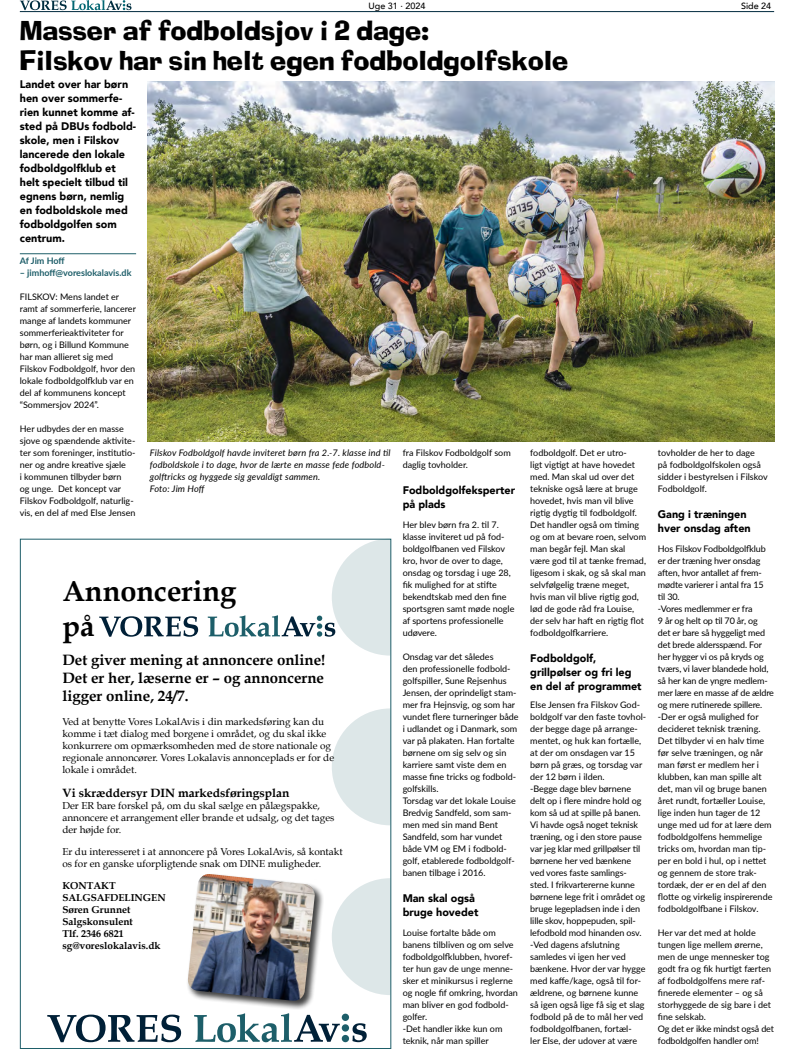
<style>
.page{position:relative;width:794px;height:1049px;background:#fff}
.page>*{position:absolute;margin:0;border:0;box-sizing:border-box;transform-origin:0 0}
.t1{font:700 29px/34.8px "Book Antiqua";color:#000}
.t2{font:26px/30px "Ad Lib";color:#000}
.t3{font:700 15px/18px "Book Antiqua";color:#000;text-align:justify}
.t4{font:700 12px "Book Antiqua";color:#000}
.t5{font:900 11px/14px "Avenir";color:#000}
.t6{font:10px/12px "Book Antiqua";color:#000}
.t7{font:700 10px/12px "Book Antiqua";color:#000}
.t8{font:9px/12px "Lato";color:#000}
.t9{font:italic 9px/12px "Lato";letter-spacing:.015em;color:#000}
.t10{font:700 9px "Lato";color:#1e5e69}
.t11{font:500 9px "Avenir";color:#000}
</style>
<div class="page">
<svg style="left:20px;top:0;width:111px;height:10px"></svg>
<hr style="left:20px;top:11px;width:754px;height:1px;background:#002a3e">
<svg style="left:332px;top:878px;width:60px;height:117px"></svg>
<svg style="left:332px;top:708px;width:60px;height:117px"></svg>
<svg style="left:47px;top:1014px;width:134px;height:28px"></svg>
<svg style="left:194px;top:1013px;width:173px;height:29px"></svg>
<svg style="left:99px;top:616px;width:99px;height:21px"></svg>
<svg style="left:208px;top:539px;width:184px;height:116px"></svg>
<div style="left:186px;top:872px;width:138px;height:138px;background:#000;opacity:.75"></div>
<img style="left:187px;top:874px;width:128px;height:127px">
<hr style="left:20px;top:253px;width:116px;height:1px;background:#1e5e69">
<img style="left:147px;top:82px;width:627px;height:360px">
<p class="t11" style="left:368px;top:-2px;width:58px">Uge 31 · 2024</p>
<p class="t11" style="left:741px;top:-2px;width:32px">Side 24</p>
<h2 class="t2" style="left:20px;top:16px;width:550px">Masser af fodboldsjov i 2 dage:<br>Filskov har sin helt egen fodboldgolfskole</h2>
<p class="t5" style="left:20px;top:76px;width:118px">Landet over har børn hen over sommerfe&shy;rien kunnet komme af&shy;sted på DBUs fodbold&shy;skole, men i Filskov lancerede den lokale fodboldgolfklub et helt specielt tilbud til egnens børn, nemlig en fodboldskole med fodboldgolfen som centrum.</p>
<p class="t10" style="left:20px;top:254px;width:46px">Af Jim Hoff</p>
<p class="t10" style="left:20px;top:266px;width:113px">– jimhoff@voreslokalavis.dk</p>
<p class="t8" style="left:20px;top:290px;width:118px">FILSKOV: Mens landet er ramt af sommerferie, lancerer mange af landets kommuner sommerferieaktiviteter for børn, og i Billund Kommune har man allieret sig med<br>Filskov Fodboldgolf, hvor den lokale fodboldgolfklub var en del af kommunens koncept “Sommersjov 2024”.</p>
<p class="t8" style="left:20px;top:422px;width:117px">Her udbydes der en masse sjove og spændende aktivite&shy;ter som foreninger, institutio&shy;ner og andre kreative sjæle<br>i kommunen tilbyder børn<br>og unge. Det koncept var<br>Filskov Fodboldgolf, naturlig&shy;vis, en del af med Else Jensen</p>
<p class="t9" style="left:150px;top:446px;width:242px">Filskov Fodboldgolf havde inviteret børn fra 2.-7. klasse ind til fodboldskole i to dage, hvor de lærte en masse fede fodbold&shy;golftricks og hyggede sig gevaldigt sammen.<br>Foto: Jim Hoff</p>
<h1 class="t1" style="left:62px;top:574px;width:176px">Annoncering på</h1>
<h3 class="t3" style="left:62px;top:651px;width:264px">Det giver mening at annoncere online!<br>Det er her, læserne er – og annoncerne ligger online, 24/7.</h3>
<p class="t6" style="left:62px;top:715px;width:273px">Ved at benytte Vores LokalAvis i din markedsføring kan du komme i tæt dialog med borgene i området, og du skal ikke konkurrere om opmærksomheden med de store nationale og regionale annoncører. Vores Lokalavis annonceplads er for de lokale i området.</p>
<h3 class="t4" style="left:62px;top:786px;width:228px">Vi skræddersyr DIN markedsføringsplan</h3>
<p class="t6" style="left:62px;top:800px;width:274px">Der ER bare forskel på, om du skal sælge en pålægspakke, annoncere et arrangement eller brande et udsalg, og det tages der højde for.</p>
<p class="t6" style="left:62px;top:846px;width:282px">Er du interesseret i at annoncere på Vores LokalAvis, så kontakt os for en ganske uforpligtende snak om DINE muligheder.</p>
<p class="t7" style="left:62px;top:880px;width:105px">KONTAKT<br>SALGSAFDELINGEN<br>Søren Grunnet<br>Salgskonsulent<br>Tlf. 2346 6821 sg@voreslokalavis.dk</p>
<p class="t8" style="left:403px;top:446px;width:110px">fra Filskov Fodboldgolf som daglig tovholder.</p>
<p class="t5" style="left:403px;top:483px;width:114px">Fodboldgolfeksperter på plads</p>
<p class="t8" style="left:403px;top:518px;width:113px">Her blev børn fra 2. til 7. klasse inviteret ud på fod&shy;boldgolfbanen ved Filskov kro, hvor de over to dage, onsdag og torsdag i uge 28, fik mulighed for at stifte bekendtskab med den fine sportsgren samt møde nogle af sportens professionelle udøvere.</p>
<p class="t8" style="left:403px;top:650px;width:117px">Onsdag var det således<br>den professionelle fodbold&shy;golfspiller, Sune Rejsenhus<br>Jensen, der oprindeligt stam&shy;mer fra Hejnsvig, og som har vundet flere turneringer både i udlandet og i Danmark, som var på plakaten. Han fortalte børnene om sig selv og sin karriere samt viste dem en masse fine tricks og fodbold&shy;golfskills.<br>Torsdag var det lokale Louise<br>Bredvig Sandfeld, som sam&shy;men med sin mand Bent<br>Sandfeld, som har vundet både VM og EM i fodbold&shy;golf, etablerede fodboldgolf&shy;banen tilbage i 2016.</p>
<p class="t5" style="left:403px;top:891px;width:77px">Man skal også bruge hovedet</p>
<p class="t8" style="left:403px;top:926px;width:117px">Louise fortalte både om banens tilbliven og om selve fodboldgolfklubben, hvoref&shy;ter hun gav de unge menne&shy;sker et minikursus i reglerne og nogle fif omkring, hvordan man bliver en god fodbold&shy;golfer.<br>-Det handler ikke kun om teknik, når man spiller</p>
<p class="t8" style="left:530px;top:446px;width:117px">fodboldgolf. Det er utro-<br>ligt vigtigt at have hovedet med. Man skal ud over det tekniske også lære at bruge hovedet, hvis man vil blive rigtig dygtig til fodboldgolf.<br>Det handler også om timing og om at bevare roen, selvom man begår fejl. Man skal være god til at tænke fremad, ligesom i skak, og så skal man selvfølgelig træne meget, hvis man vil blive rigtig god, lød de gode råd fra Louise, der selv har haft en rigtig flot fodboldgolfkarriere.</p>
<p class="t5" style="left:530px;top:651px;width:113px">Fodboldgolf, grillpølser og fri leg en del af programmet</p>
<p class="t8" style="left:530px;top:698px;width:117px">Else Jensen fra Filskov God&shy;boldgolf var den faste tovhol&shy;der begge dage på arrange&shy;mentet, og huk kan fortælle, at der om onsdagen var 15 børn på græs, og torsdag var der 12 børn i ilden.<br>-Begge dage blev børnene delt op i flere mindre hold og kom så ud at spille på banen.<br>Vi havde også noget teknisk træning, og i den store pause var jeg klar med grillpølser til børnene her ved bænkene ved vores faste samlings&shy;sted. I frikvartererne kunne børnene lege frit i området og bruge legepladsen inde i den lille skov, hoppepuden, spil&shy;lefodbold mod hinanden osv. -Ved dagens afslutning samledes vi igen her ved bænkene. Hvor der var hygge med kaffe/kage, også til for&shy;ældrene, og børnene kunne så igen også lige få sig et slag fodbold på de to mål her ved fodboldgolfbanen, fortæl-<br>ler Else, der udover at være</p>
<p class="t8" style="left:658px;top:446px;width:111px">tovholder de her to dage<br>på fodboldgolfskolen også sidder i bestyrelsen i Filskov<br>Fodboldgolf.</p>
<p class="t5" style="left:658px;top:507px;width:94px">Gang i træningen hver onsdag aften</p>
<p class="t8" style="left:658px;top:542px;width:118px">Hos Filskov Fodboldgolfklub er der træning hver onsdag aften, hvor antallet af frem&shy;mødte varierer i antal fra 15<br>til 30.<br>-Vores medlemmer er fra<br>9 år og helt op til 70 år, og<br>det er bare så hyggeligt med det brede aldersspænd. For her hygger vi os på kryds og tværs, vi laver blandede hold, så her kan de yngre medlem&shy;mer lære en masse af de ældre og mere rutinerede spillere. -Der er også mulighed for decideret teknisk træning.<br>Det tilbyder vi en halv time før selve træningen, og når man først er medlem her i klubben, kan man spille alt det, man vil og bruge banen året rundt, fortæller Louise, lige inden hun tager de 12 unge med ud for at lære dem fodboldgolfens hemmelige tricks om, hvordan man tip&shy;per en bold i hul, op i nettet og gennem de store trak&shy;tordæk, der er en del af den flotte og virkelig inspirerende fodboldgolfbane i Filskov.</p>
<p class="t8" style="left:658px;top:926px;width:118px">Her var det med at holde tungen lige mellem ørerne, men de unge mennesker tog godt fra og fik hurtigt færten af fodboldgolfens mere raf&shy;finerede elementer – og så storhyggede de sig bare i det fine selskab.<br>Og det er ikke mindst også det fodboldgolfen handler om!</p>
</div>
